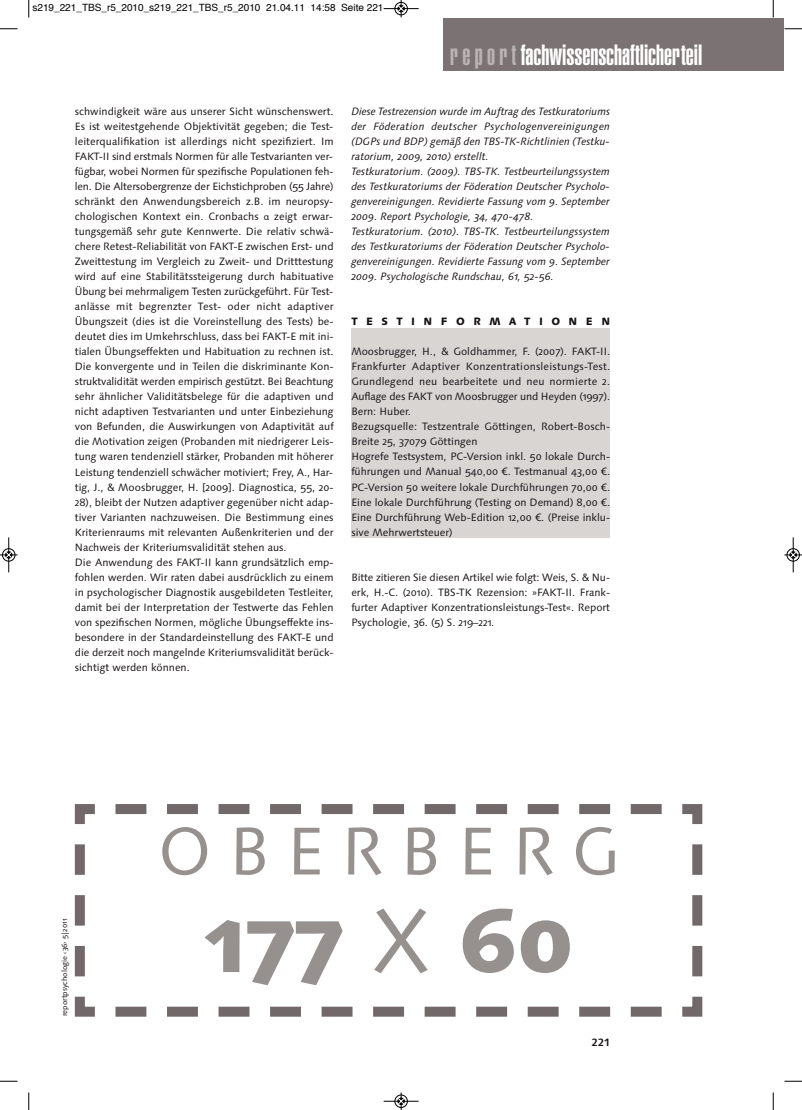
<style>
.page{position:relative;width:802px;height:1110px;background:#fff}
.page>*{position:absolute;margin:0;border:0;box-sizing:border-box;transform-origin:0 0}
.t1{font:800 90px "Linotype Syntax Os F";color:#96908e}
.t2{font:67.5px "Linotype Syntax Os F";letter-spacing:.25em;color:#96908e}
.t3{font:900 extra-condensed 28.75px "Helvetica";color:#fff}
.t4{font:10.62px/15px "Linotype Syntax Os F";color:#171114;text-align:justify}
.t5{font:italic 10.62px/15px "Linotype Syntax Os F";color:#171114}
.t6{font:800 10.62px "Linotype Syntax Os F";letter-spacing:.795em;color:#171114}
.t7{font:700 10.62px "Linotype Syntax";color:#171114}
.t8{font:10px "Helvetica";color:#000}
.t9{font:7.5px "Linotype Syntax Os F";color:#171114}
.s1{color:#b9b3b4}
.s2{font-weight:400}
</style>
<div class="page">
<div style="left:351px;top:328px;width:259px;height:210px;background:#d8d5d3"></div>
<div style="left:443px;top:18px;width:340px;height:53px;background:#7b7373"></div>
<svg style="left:74px;top:804px;width:629px;height:213px"></svg>
<svg style="left:28px;top:0;width:2px;height:18px"></svg>
<svg style="left:0;top:28px;width:18px;height:2px"></svg>
<svg style="left:772px;top:0;width:2px;height:18px"></svg>
<svg style="left:784px;top:28px;width:18px;height:2px"></svg>
<svg style="left:28px;top:1092px;width:2px;height:18px"></svg>
<svg style="left:0;top:1081px;width:18px;height:1px"></svg>
<svg style="left:772px;top:1092px;width:2px;height:18px"></svg>
<svg style="left:784px;top:1081px;width:18px;height:1px"></svg>
<div style="left:394px;top:2px;width:14px;height:13px;border:1px solid #fff;border-radius:50%"></div>
<hr style="left:383px;top:8px;width:35px;height:1px;background:#000">
<div style="left:395px;top:2px;width:12px;height:13px;border:1px solid #000;border-radius:50%"></div>
<svg style="left:398px;top:0;width:6px;height:17px"></svg>
<div style="left:394px;top:1094px;width:14px;height:14px;border:1px solid #fff;border-radius:50%"></div>
<hr style="left:383px;top:1101px;width:35px;height:1px;background:#000">
<div style="left:395px;top:1095px;width:12px;height:13px;border:1px solid #000;border-radius:50%"></div>
<svg style="left:398px;top:1092px;width:6px;height:18px"></svg>
<div style="left:2px;top:548px;width:13px;height:14px;border:1px solid #fff;border-radius:50%"></div>
<hr style="left:9px;top:537px;width:1px;height:35px;background:#000">
<div style="left:2px;top:548px;width:13px;height:13px;border:1px solid #000;border-radius:50%"></div>
<svg style="left:0;top:552px;width:18px;height:6px"></svg>
<div style="left:786px;top:548px;width:13px;height:14px;border:1px solid #fff;border-radius:50%"></div>
<hr style="left:793px;top:537px;width:1px;height:35px;background:#000">
<div style="left:786px;top:548px;width:13px;height:13px;border:1px solid #000;border-radius:50%"></div>
<svg style="left:784px;top:552px;width:18px;height:6px"></svg>
<p class="t8" style="left:32px;top:4px;width:352px">s219_221_TBS_r5_2010_s219_221_TBS_r5_2010 21.04.11 14:58 Seite 221</p>
<h3 class="t3" style="left:450px;top:45px;width:253px"><span class="s1">r e p o r t</span> fachwissenschaftlicherteil</h3>
<p class="t4" style="left:75px;top:105px;width:260px">schwindigkeit wäre aus unserer Sicht wünschenswert.<br>Es ist weitestgehende Objektivität gegeben; die Test&shy;leiterqualifikation ist allerdings nicht spezifiziert. Im FAKT-II sind erstmals Normen für alle Testvarianten ver&shy;fügbar, wobei Normen für spezifische Populationen feh&shy;len. Die Altersobergrenze der Eichstichproben (55 Jahre) schränkt den Anwendungsbereich z.B. im neuropsy&shy;chologischen Kontext ein. Cronbachs</p>
<p class="t4" style="left:75px;top:210px;width:260px;text-align:left;text-indent:199px">zeigt erwar&shy;tungsgemäß sehr gute Kennwerte. Die relativ schwä&shy;chere Retest-Reliabilität von FAKT-E zwischen Erst- und Zweittestung im Vergleich zu Zweit- und Dritttestung wird auf eine Stabilitätssteigerung durch habituative Übung bei mehrmaligem Testen zurückgeführt. Für Test&shy;anlässe mit begrenzter Test- oder nicht adaptiver Übungszeit (dies ist die Voreinstellung des Tests) be&shy;deutet dies im Umkehrschluss, dass bei FAKT-E mit ini&shy;tialen Übungseffekten und Habituation zu rechnen ist.<br>Die konvergente und in Teilen die diskriminante Kon&shy;struktvalidität werden empirisch gestützt. Bei Beachtung sehr ähnlicher Validitätsbelege für die adaptiven und nicht adaptiven Testvarianten und unter Einbeziehung von Befunden, die Auswirkungen von Adaptivität auf die Motivation zeigen (Probanden mit niedrigerer Leis&shy;tung waren tendenziell stärker, Probanden mit höherer Leistung tendenziell schwächer motiviert; Frey, A., Har&shy;tig, J., &amp; Moosbrugger, H. [2009]. Diagnostica, 55, 20- 28), bleibt der Nutzen adaptiver gegenüber nicht adap&shy;tiver Varianten nachzuweisen. Die Bestimmung eines Kriterienraums mit relevanten Außenkriterien und der Nachweis der Kriteriumsvalidität stehen aus.<br>Die Anwendung des FAKT-II kann grundsätzlich emp&shy;fohlen werden. Wir raten dabei ausdrücklich zu einem in psychologischer Diagnostik ausgebildeten Testleiter, damit bei der Interpretation der Testwerte das Fehlen von spezifischen Normen, mögliche Übungseffekte ins&shy;besondere in der Standardeinstellung des FAKT-E und die derzeit noch mangelnde Kriteriumsvalidität berück&shy;sichtigt werden können.</p>
<p class="t5" style="left:351px;top:105px;width:260px">Diese Testrezension wurde im Auftrag des Testkuratoriums der Föderation deutscher Psychologenvereinigungen (DGPs und BDP) gemäß den TBS-TK-Richtlinien (Testku&shy;ratorium, 2009, 2010) erstellt.<br>Testkuratorium. (2009). TBS-TK. Testbeurteilungssystem des Testkuratoriums der Föderation Deutscher Psycholo&shy;genvereinigungen. Revidierte Fassung vom 9. September 2009. Report Psychologie, 34, 470-478.<br>Testkuratorium. (2010). TBS-TK. Testbeurteilungssystem des Testkuratoriums der Föderation Deutscher Psycholo&shy;genvereinigungen. Revidierte Fassung vom 9. September 2009. Psychologische Rundschau, 61, 52-56.</p>
<p class="t6" style="left:351px;top:317px;width:260px">TESTINFORMATIONEN</p>
<p class="t4" style="left:351px;top:345px;width:260px;text-align:left">Moosbrugger, H., &amp; Goldhammer, F. (2007). FAKT-II.<br>Frankfurter Adaptiver Konzentrationsleistungs-Test.<br>Grundlegend neu bearbeitete und neu normierte 2.<br>Auflage des FAKT von Moosbrugger und Heyden (1997).<br>Bern: Huber.<br>Bezugsquelle: Testzentrale Göttingen, Robert-Bosch-Breite 25, 37079 Göttingen<br>Hogrefe Testsystem, PC-Version inkl. 50 lokale Durch&shy;führungen und Manual 540,00 €. Testmanual 43,00 €.<br>PC-Version 50 weitere lokale Durchführungen 70,00 €.<br>Eine lokale Durchführung (Testing on Demand) 8,00 €.<br>Eine Durchführung Web-Edition 12,00 €. (Preise inklu&shy;sive Mehrwertsteuer)</p>
<p class="t4" style="left:351px;top:570px;width:260px">Bitte zitieren Sie diesen Artikel wie folgt: Weis, S. &amp; Nu&shy;erk, H.-C. (2010). TBS-TK Rezension: »FAKT-II. Frank&shy;furter Adaptiver Konzentrationsleistungs-Test«. Report Psychologie, 36. (5) S. 219–221.</p>
<p class="t9" style="left:62px;top:1016px;width:99px;rotate:-90deg">reportpsychologie ‹36› 5|2011</p>
<h2 class="t2" style="left:157px;top:824px;width:463px">OBERBERG</h2>
<h1 class="t1" style="left:204px;top:904px;width:371px">177 <span class="s2">X</span> 60</h1>
<p class="t7" style="left:591px;top:1037px;width:20px">221</p>
</div>
